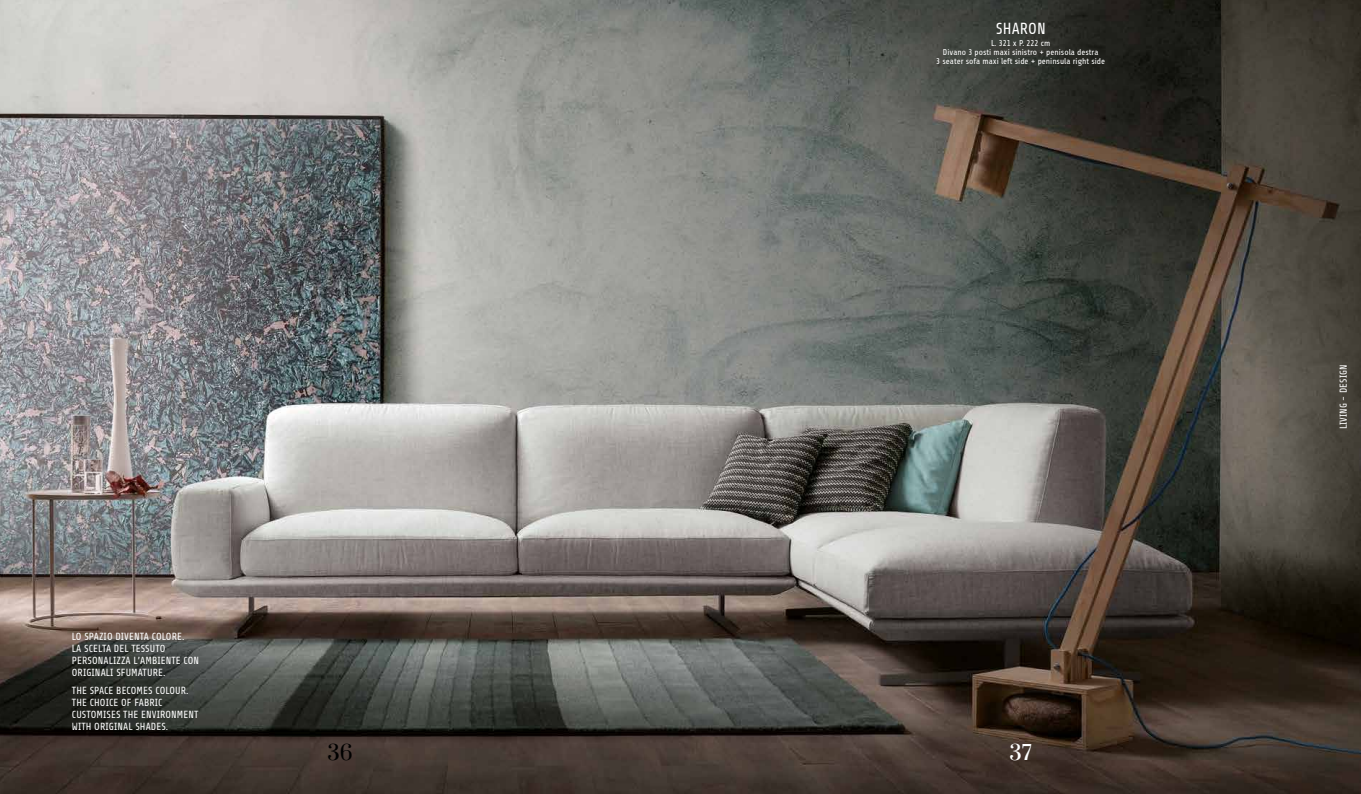
<style>
.page{position:relative;width:1361px;height:794px;background:#fff}
.page>*{position:absolute;margin:0;border:0;box-sizing:border-box;transform-origin:0 0}
.t1{font:20px "Prata";color:#000}
.t2{font:20px "Prata";color:#fff}
.t3{font:16px "Share";letter-spacing:.01em;color:#fff}
.t4{font:10.3px/12.1px "Share";letter-spacing:.01em;color:#fff}
.t5{font:10px "Share";letter-spacing:.01em;color:#fff}
.t6{font:8.5px/9px "Share";color:#fff;text-align:center}
</style>
<div class="page">
<img style="left:0;top:0;width:1361px;height:794px">
<h2 class="t3" style="left:995px;top:20px;width:52px">SHARON</h2>
<p class="t6" style="left:936px;top:39px;width:170px">L. 321 x P. 222 cm<br>Divano 3 posti maxi sinistro + penisola destra<br>3 seater sofa maxi left side + peninsula right side</p>
<p class="t4" style="left:72px;top:630px;width:129px">LO SPAZIO DIVENTA COLORE.<br>LA SCELTA DEL TESSUTO<br>PERSONALIZZA L’AMBIENTE CON<br>ORIGINALI SFUMATURE.</p>
<p class="t4" style="left:72px;top:685px;width:128px">THE SPACE BECOMES COLOUR.<br>THE CHOICE OF FABRIC<br>CUSTOMISES THE ENVIRONMENT<br>WITH ORIGINAL SHADES.</p>
<h1 class="t1" style="left:328px;top:740px;width:27px">36</h1>
<h1 class="t2" style="left:1009px;top:740px;width:24px">37</h1>
<p class="t5" style="left:1338px;top:429px;width:66px;rotate:-90deg">LIVING - DESIGN</p>
</div>
